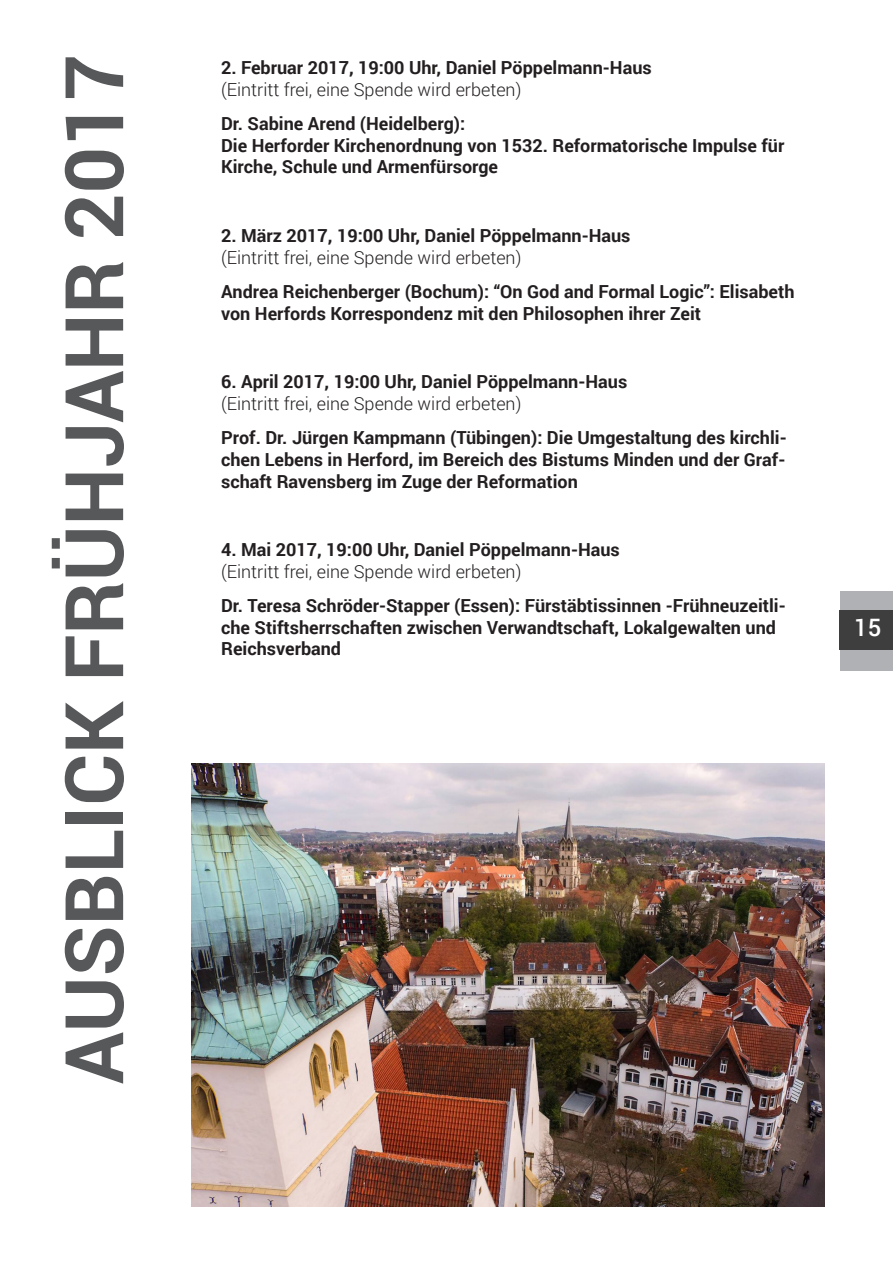
<style>
.page{position:relative;width:893px;height:1263px;background:#fff}
.page>*{position:absolute;margin:0;border:0;box-sizing:border-box;transform-origin:0 0}
.t1{font:700 81px "Roboto";color:#57585a}
.t2{font:500 24px "Roboto";color:#fff}
.Body_Text_Left_Justi{font:700 18px/21.6px "Roboto";color:#231f20}
.s1{font-weight:300}
</style>
<div class="page">
<div style="left:840px;top:592px;width:53px;height:79px;background:#b0b1b5"></div>
<div style="left:840px;top:610px;width:53px;height:40px;background:#3e3e3f"></div>
<img style="left:191px;top:763px;width:634px;height:443px">
<p class="t1" style="left:37px;top:1084px;width:1032px;rotate:-90deg">AUSBLICK FRÜHJAHR 2017</p>
<p class="Body_Text_Left_Justi" style="left:221px;top:56px;width:432px">2. Februar 2017, 19:00 Uhr, Daniel Pöppelmann-Haus <span class="s1">(Eintritt frei, eine Spende wird erbeten)</span></p>
<p class="Body_Text_Left_Justi" style="left:221px;top:112px;width:565px">Dr. Sabine Arend (Heidelberg):<br>Die Herforder Kirchenordnung von 1532. Reformatorische Impulse für<br>Kirche, Schule und Armenfürsorge</p>
<p class="Body_Text_Left_Justi" style="left:221px;top:224px;width:411px">2. März 2017, 19:00 Uhr, Daniel Pöppelmann-Haus <span class="s1">(Eintritt frei, eine Spende wird erbeten)</span></p>
<p class="Body_Text_Left_Justi" style="left:221px;top:280px;width:575px">Andrea Reichenberger (Bochum): “On God and Formal Logic”: Elisabeth von Herfords Korrespondenz mit den Philosophen ihrer Zeit</p>
<p class="Body_Text_Left_Justi" style="left:221px;top:370px;width:408px">6. April 2017, 19:00 Uhr, Daniel Pöppelmann-Haus <span class="s1">(Eintritt frei, eine Spende wird erbeten)</span></p>
<p class="Body_Text_Left_Justi" style="left:221px;top:426px;width:567px;text-align:justify">Prof. Dr. Jürgen Kampmann (Tübingen): Die Umgestaltung des kirchli&shy;chen Lebens in Herford, im Bereich des Bistums Minden und der Graf&shy;schaft Ravensberg im Zuge der Reformation</p>
<p class="Body_Text_Left_Justi" style="left:221px;top:538px;width:400px">4. Mai 2017, 19:00 Uhr, Daniel Pöppelmann-Haus <span class="s1">(Eintritt frei, eine Spende wird erbeten)</span></p>
<p class="Body_Text_Left_Justi" style="left:221px;top:594px;width:566px">Dr. Teresa Schröder-Stapper (Essen): Fürstäbtissinnen -Frühneuzeitli&shy;che Stiftsherrschaften zwischen Verwandtschaft, Lokalgewalten und<br>Reichsverband</p>
<h2 class="t2" style="left:854px;top:610px;width:29px">15</h2>
</div>
